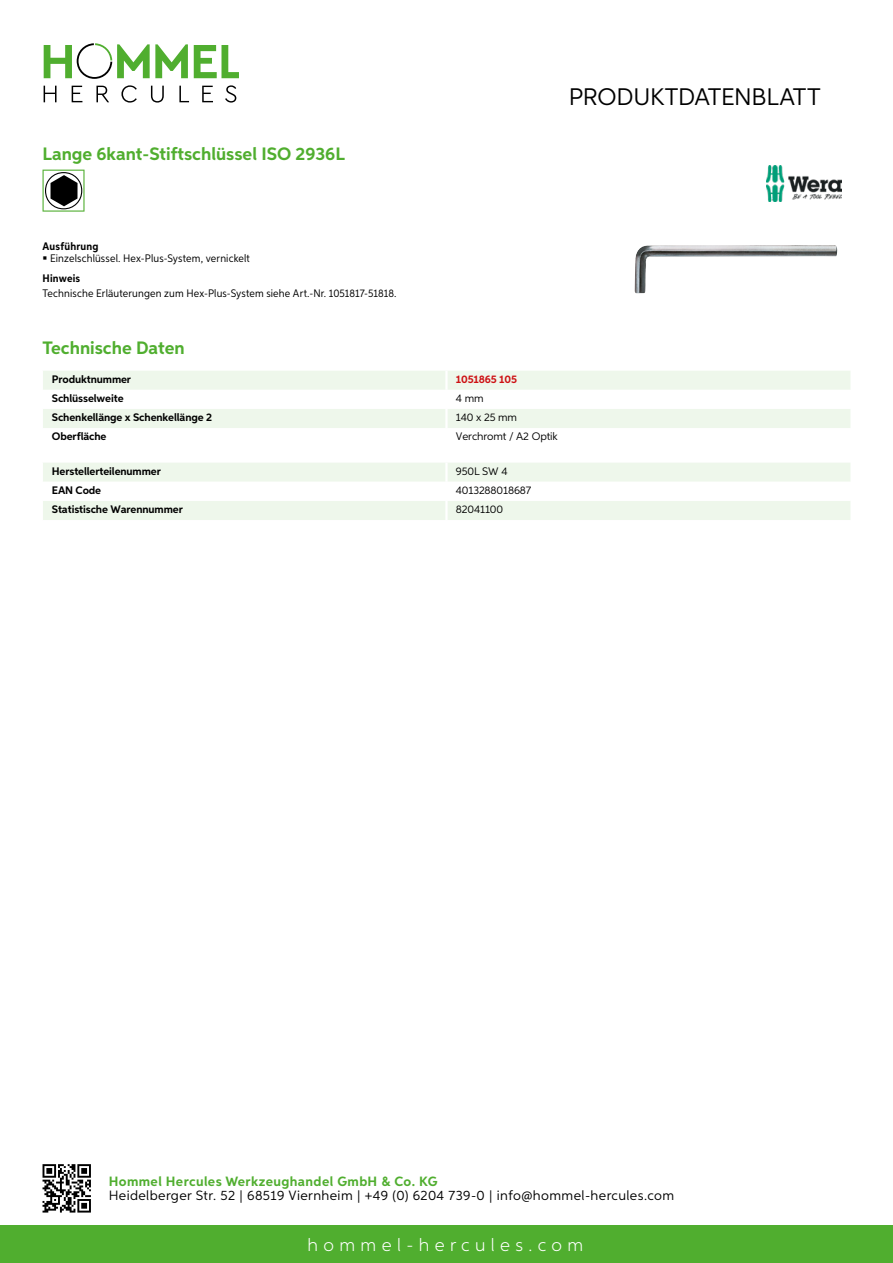
<style>
.page{position:relative;width:893px;height:1263px;background:#fff}
.page>*{position:absolute;margin:0;border:0;box-sizing:border-box;transform-origin:0 0}
.t1{font:24px "Aspira";letter-spacing:-.01em;color:#000}
.t2{font:700 18px "Aspira";color:#50ae2f}
.t3{font:300 18px "Aspira";letter-spacing:.3em;color:#fff}
.t4{font:13.5px "Aspira";letter-spacing:.03em;color:#000}
.t5{font:700 13.5px "Aspira";letter-spacing:.03em;color:#50ae2f}
.t6{font:700 10.95px "Aspira";letter-spacing:-.01em;color:#000}
.t7{font:10.95px "Aspira Nar";letter-spacing:.01em;color:#000}
.t8{font:10.95px "Aspira";letter-spacing:-.01em;color:#000}
.t9{font:700 10.95px "Aspira Nar";letter-spacing:.02em;color:#000}
.t10{font:700 10.95px "Aspira";letter-spacing:-.01em;color:#cd1013}
</style>
<div class="page">
<div style="left:0;top:1226px;width:893px;height:37px;background:#50ae2f"></div>
<svg style="left:43px;top:1164px;width:48px;height:48px"></svg>
<svg style="left:194px;top:45px;width:45px;height:33px"></svg>
<svg style="left:44px;top:43px;width:144px;height:36px"></svg>
<svg style="left:44px;top:86px;width:13px;height:16px"></svg>
<svg style="left:72px;top:86px;width:10px;height:16px"></svg>
<svg style="left:96px;top:86px;width:13px;height:16px"></svg>
<svg style="left:121px;top:85px;width:16px;height:18px"></svg>
<svg style="left:151px;top:86px;width:13px;height:17px"></svg>
<svg style="left:179px;top:86px;width:10px;height:16px"></svg>
<svg style="left:202px;top:86px;width:11px;height:16px"></svg>
<svg style="left:225px;top:85px;width:11px;height:18px"></svg>
<div style="left:43px;top:371px;width:807px;height:19px;background:#eef7eb"></div>
<div style="left:43px;top:409px;width:807px;height:19px;background:#eef7eb"></div>
<hr style="left:445px;top:371px;width:3px;height:19px;background:#fff">
<hr style="left:445px;top:409px;width:3px;height:19px;background:#fff">
<svg style="left:43px;top:463px;width:807px;height:57px"></svg>
<hr style="left:445px;top:501px;width:3px;height:19px;background:#fff">
<svg style="left:43px;top:170px;width:42px;height:42px"></svg>
<img style="left:635px;top:245px;width:202px;height:48px">
<img style="left:766px;top:166px;width:76px;height:36px">
<h2 class="t2" style="left:43px;top:142px;width:304px">Lange 6kant-Stiftschlüssel ISO 2936L</h2>
<h1 class="t1" style="left:569px;top:82px;width:253px">Produktdatenblatt</h1>
<p class="t9" style="left:43px;top:239px;width:58px">Ausführung</p>
<p class="t7" style="left:50px;top:252px;width:201px">Einzelschlüssel. Hex-Plus-System, vernickelt</p>
<p class="t9" style="left:43px;top:271px;width:39px">Hinweis</p>
<p class="t7" style="left:43px;top:286px;width:355px">Technische Erläuterungen zum Hex-Plus-System siehe Art.-Nr. 1051817-51818.</p>
<h2 class="t2" style="left:43px;top:336px;width:144px">Technische Daten</h2>
<p class="t6" style="left:52px;top:372px;width:81px">Produktnummer</p>
<p class="t10" style="left:456px;top:372px;width:63px">1051865 105</p>
<p class="t6" style="left:52px;top:391px;width:73px">Schlüsselweite</p>
<p class="t8" style="left:456px;top:391px;width:29px">4 mm</p>
<p class="t6" style="left:52px;top:410px;width:162px">Schenkellänge x Schenkellänge 2</p>
<p class="t8" style="left:456px;top:410px;width:63px">140 x 25 mm</p>
<p class="t6" style="left:52px;top:429px;width:56px">Oberfläche</p>
<p class="t8" style="left:456px;top:430px;width:103px">Verchromt / A2 Optik</p>
<p class="t6" style="left:52px;top:464px;width:111px">Herstellerteilenummer</p>
<p class="t8" style="left:456px;top:464px;width:53px">950L SW 4</p>
<p class="t6" style="left:52px;top:483px;width:51px">EAN Code</p>
<p class="t8" style="left:456px;top:483px;width:77px">4013288018687</p>
<p class="t6" style="left:52px;top:502px;width:132px">Statistische Warennummer</p>
<p class="t8" style="left:456px;top:502px;width:49px">82041100</p>
<p class="t5" style="left:109px;top:1172px;width:330px">Hommel Hercules Werkzeughandel GmbH &amp; Co. KG</p>
<p class="t4" style="left:109px;top:1187px;width:567px">Heidelberger Str. 52 | 68519 Viernheim | +49 (0) 6204 739-0 | info@hommel-hercules.com</p>
<h2 class="t3" style="left:307px;top:1234px;width:277px">hommel-hercules.com</h2>
</div>
